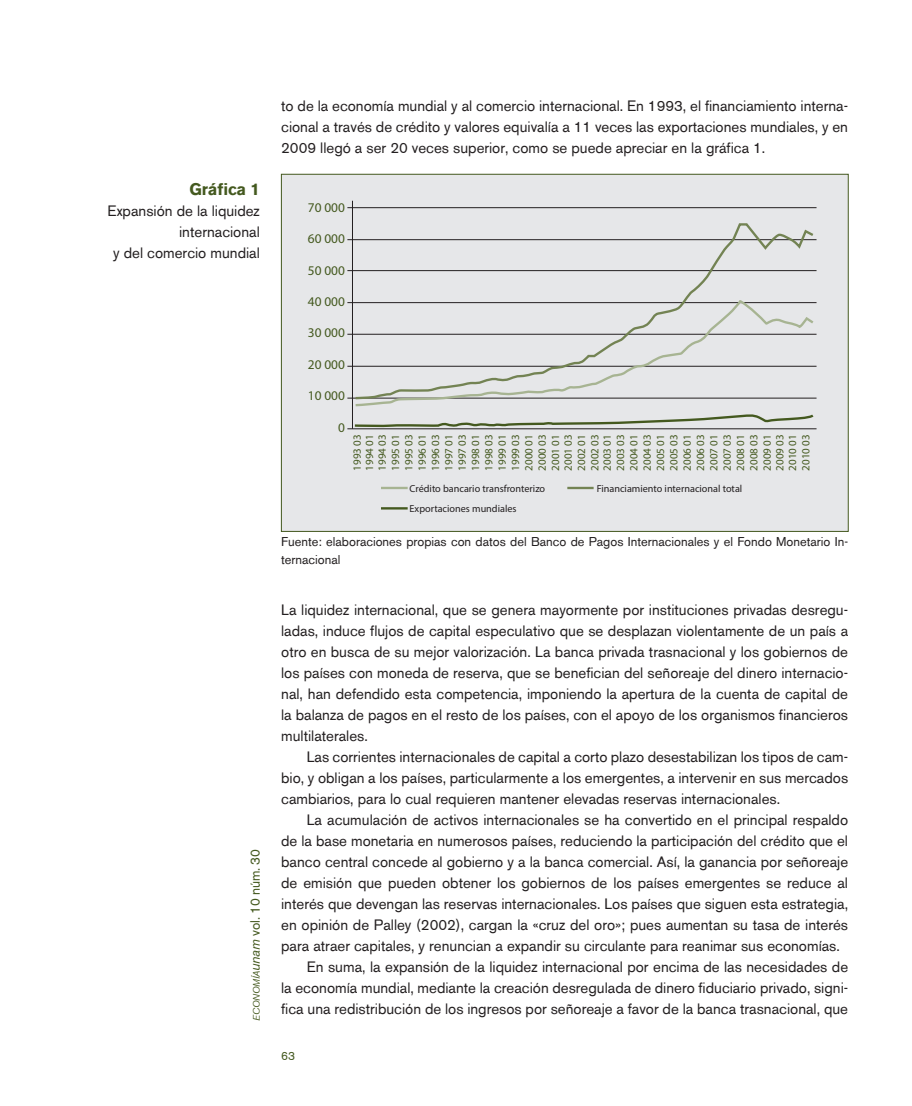
<style>
.page{position:relative;width:912px;height:1106px;background:#fff}
.page>*{position:absolute;margin:0;border:0;box-sizing:border-box;transform-origin:0 0}
.t1{font:700 16.5px "Akzidenz Grotesk BE";color:#44591f}
.t2{font:15px/21px "Akzidenz Grotesk BE";color:#231f20;text-align:justify}
.t3{font:13.5px "Akzidenz Grotesk BE";letter-spacing:-.01em;color:#44591f}
.t4{font:13.35px "Myriad Pro";color:#44591f}
.t5{font:12.75px/18px "Akzidenz Grotesk BE";color:#231f20}
.t6{font:12px "Akzidenz Grotesk BE";color:#44591f}
.t7{font:10.95px/13.2px "Myriad Pro";color:#44591f;text-align:justify}
.t8{font:10.2px/20.4px "Myriad Pro";color:#231f20}
.s1{font-style:italic;font-size:9.45px}
.s2{font-style:italic}
</style>
<div class="page">
<div style="left:281px;top:174px;width:566px;height:357px;background:#e6e7e9"></div>
<hr style="left:352px;top:201px;width:1px;height:228px;background:#231f20">
<hr style="left:347px;top:207px;width:469px;height:1px;background:#231f20">
<hr style="left:347px;top:239px;width:469px;height:1px;background:#231f20">
<hr style="left:347px;top:270px;width:469px;height:1px;background:#231f20">
<hr style="left:347px;top:302px;width:469px;height:1px;background:#231f20">
<hr style="left:347px;top:334px;width:469px;height:1px;background:#231f20">
<hr style="left:347px;top:366px;width:469px;height:1px;background:#231f20">
<hr style="left:347px;top:398px;width:469px;height:1px;background:#231f20">
<hr style="left:347px;top:428px;width:469px;height:1px;background:#231f20">
<hr style="left:381px;top:487px;width:26px;height:2px;background:#a7b492">
<hr style="left:381px;top:507px;width:26px;height:2px;background:#44591f">
<svg style="left:354px;top:414px;width:460px;height:14px"></svg>
<hr style="left:567px;top:487px;width:26px;height:2px;background:#738353">
<svg style="left:353px;top:223px;width:462px;height:177px"></svg>
<p class="t1" style="left:189px;top:180px;width:72px">Gráfica 1</p>
<p class="t2" style="left:108px;top:200px;width:154px;text-align:right">Expansión de la liquidez internacional<br>y del comercio mundial</p>
<p class="t3" style="left:247px;top:1020px;width:173px;rotate:-90deg"><span class="s1">economía</span><span class="s2">unam</span> vol. 10 núm. 30</p>
<p class="t2" style="left:281px;top:95px;width:568px">to de la economía mundial y al comercio internacional. En 1993, el financiamiento interna&shy;cional a través de crédito y valores equivalía a 11 veces las exportaciones mundiales, y en 2009 llegó a ser 20 veces superior, como se puede apreciar en la gráfica 1.</p>
<p class="t4" style="left:308px;top:199px;width:39px">70 000</p>
<p class="t4" style="left:308px;top:230px;width:39px">60 000</p>
<p class="t4" style="left:308px;top:262px;width:39px">50 000</p>
<p class="t4" style="left:308px;top:293px;width:39px">40 000</p>
<p class="t4" style="left:308px;top:325px;width:39px">30 000</p>
<p class="t4" style="left:308px;top:356px;width:39px">20 000</p>
<p class="t4" style="left:308px;top:387px;width:39px">10 000</p>
<p class="t4" style="left:338px;top:419px;width:8px">0</p>
<p class="t7" style="left:350px;top:470px;width:38px;rotate:-90deg">1993 03<br>1994 01<br>1994 03<br>1995 01<br>1995 03<br>1996 01<br>1996 03<br>1997 01<br>1997 03<br>1998 01<br>1998 03<br>1999 01<br>1999 03<br>2000 01<br>2000 03<br>2001 01<br>2001 03<br>2002 01<br>2002 03<br>2003 01<br>2003 03<br>2004 01<br>2004 03<br>2005 01<br>2005 03<br>2006 01<br>2006 03<br>2007 01<br>2007 03<br>2008 01<br>2008 03<br>2009 01<br>2009 03<br>2010 01<br>2010 03</p>
<p class="t8" style="left:409px;top:478px;width:137px">Crédito bancario transfronterizo<br>Exportaciones mundiales</p>
<p class="t8" style="left:596px;top:478px;width:147px">Financiamiento internacional total</p>
<p class="t5" style="left:281px;top:533px;width:568px">Fuente: elaboraciones propias con datos del Banco de Pagos Internacionales y el Fondo Monetario In&shy;ternacional</p>
<p class="t2" style="left:281px;top:599px;width:568px">La liquidez internacional, que se genera mayormente por instituciones privadas desregu&shy;ladas, induce flujos de capital especulativo que se desplazan violentamente de un país a otro en busca de su mejor valorización. La banca privada trasnacional y los gobiernos de los países con moneda de reserva, que se benefician del señoreaje del dinero internacio&shy;nal, han defendido esta competencia, imponiendo la apertura de la cuenta de capital de la balanza de pagos en el resto de los países, con el apoyo de los organismos financieros multilaterales.</p>
<p class="t2" style="left:281px;top:746px;width:568px;text-indent:26px">Las corrientes internacionales de capital a corto plazo desestabilizan los tipos de cam&shy;bio, y obligan a los países, particularmente a los emergentes, a intervenir en sus mercados cambiarios, para lo cual requieren mantener elevadas reservas internacionales.</p>
<p class="t2" style="left:306px;top:809px;width:542px">La acumulación de activos internacionales se ha convertido en el principal respaldo</p>
<p class="t2" style="left:281px;top:830px;width:568px">de la base monetaria en numerosos países, reduciendo la participación del crédito que el</p>
<p class="t2" style="left:281px;top:851px;width:568px">banco central concede al gobierno y a la banca comercial. Así, la ganancia por señoreaje</p>
<p class="t2" style="left:281px;top:872px;width:568px">de emisión que pueden obtener los gobiernos de los países emergentes se reduce al</p>
<p class="t2" style="left:281px;top:893px;width:568px">interés que devengan las reservas internacionales. Los países que siguen esta estrategia,</p>
<p class="t2" style="left:281px;top:914px;width:568px">en opinión de Palley (2002), cargan la «cruz del oro»; pues aumentan su tasa de interés</p>
<p class="t2" style="left:281px;top:935px;width:560px">para atraer capitales, y renuncian a expandir su circulante para reanimar sus economías.</p>
<p class="t2" style="left:306px;top:956px;width:542px">En suma, la expansión de la liquidez internacional por encima de las necesidades de</p>
<p class="t2" style="left:281px;top:977px;width:568px">la economía mundial, mediante la creación desregulada de dinero fiduciario privado, signi-</p>
<p class="t2" style="left:281px;top:998px;width:568px">fica una redistribución de los ingresos por señoreaje a favor de la banca trasnacional, que</p>
<p class="t6" style="left:281px;top:1048px;width:15px">63</p>
</div>
